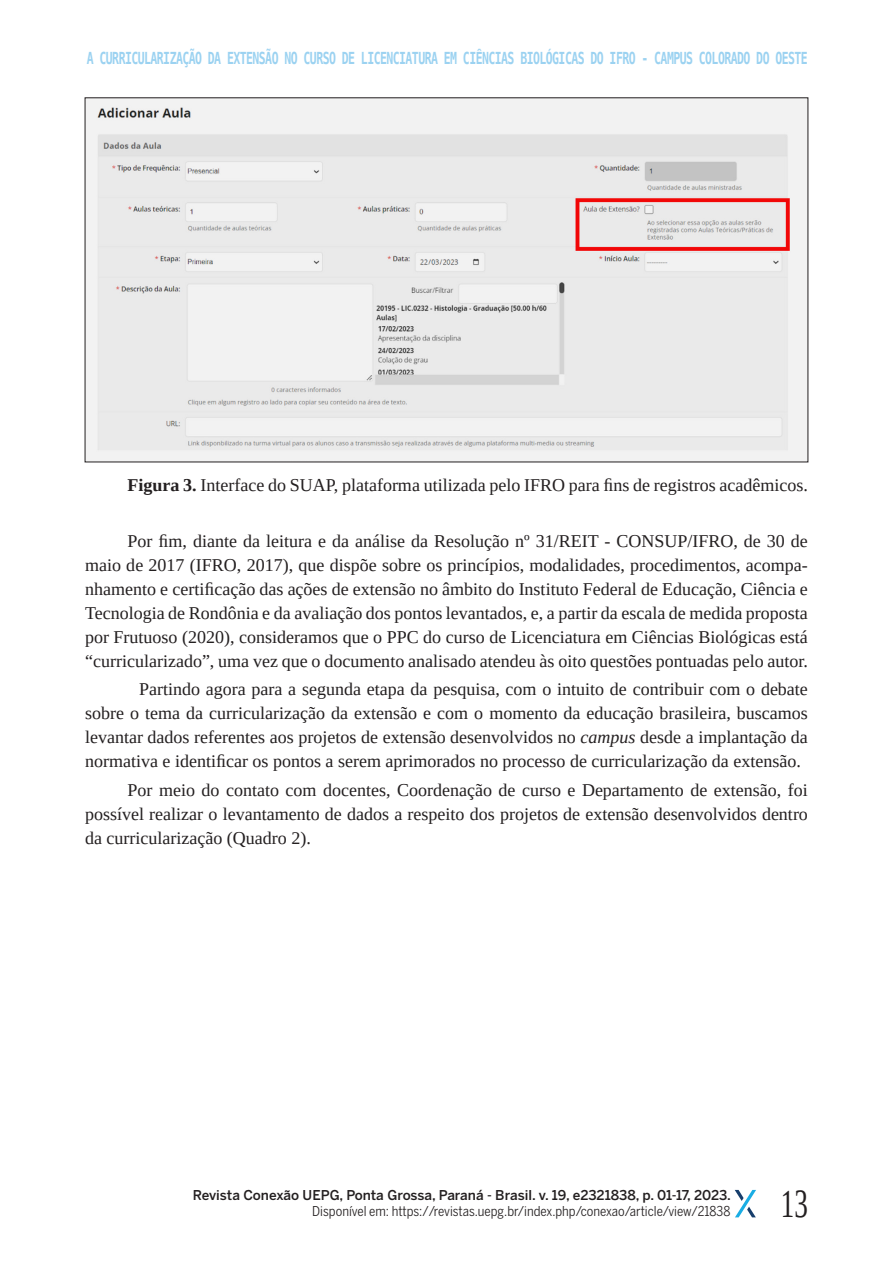
<style>
.page{position:relative;width:893px;height:1263px;background:#fff}
.page>*{position:absolute;margin:0;border:0;box-sizing:border-box;transform-origin:0 0}
.t1{font:39.9px "Liberation Serif";color:#231f20;scale:.68 1}
.TEXTO_ARTIGO{font:18px/24px "Liberation Serif";color:#231f20;text-align:justify}
.t2{font:700 16.5px "DejaVu Sans Mono";letter-spacing:-.05em;color:#9bd2f1;scale:.7 1}
.t3{font:13.5px "Benton Sans Cond";color:#231f20}
.t4{font:500 13.5px "Benton Sans";color:#231f20}
.s1{font-weight:700}
.s2{font-style:italic}
</style>
<div class="page">
<svg style="left:735px;top:1190px;width:21px;height:27px"></svg>
<img style="left:87px;top:99px;width:719px;height:361px">
<p class="t2" style="left:87px;top:46px;width:1032px">A CURRICULARIZAÇÃO DA EXTENSÃO NO CURSO DE LICENCIATURA EM CIÊNCIAS BIOLÓGICAS DO IFRO - CAMPUS COLORADO DO OESTE</p>
<p class="TEXTO_ARTIGO" style="left:128px;top:472px;width:682px"><span class="s1">Figura 3.</span> Interface do SUAP, plataforma utilizada pelo IFRO para fins de registros acadêmicos.</p>
<p class="TEXTO_ARTIGO" style="left:85px;top:529px;width:724px;text-indent:43px">Por fim, diante da leitura e da análise da Resolução nº 31/REIT - CONSUP/IFRO, de 30 de maio de 2017 (IFRO, 2017), que dispõe sobre os princípios, modalidades, procedimentos, acompa&shy;nhamento e certificação das ações de extensão no âmbito do Instituto Federal de Educação, Ciência e Tecnologia de Rondônia e da avaliação dos pontos levantados, e, a partir da escala de medida proposta por Frutuoso (2020), consideramos que o PPC do curso de Licenciatura em Ciências Biológicas está “curricularizado”, uma vez que o documento analisado atendeu às oito questões pontuadas pelo autor.</p>
<p class="TEXTO_ARTIGO" style="left:85px;top:677px;width:724px;text-indent:54px">Partindo agora para a segunda etapa da pesquisa, com o intuito de contribuir com o debate sobre o tema da curricularização da extensão e com o momento da educação brasileira, buscamos levantar dados referentes aos projetos de extensão desenvolvidos no <span class="s2">campus</span> desde a implantação da normativa e identificar os pontos a serem aprimorados no processo de curricularização da extensão.</p>
<p class="TEXTO_ARTIGO" style="left:85px;top:777px;width:724px;text-indent:43px">Por meio do contato com docentes, Coordenação de curso e Departamento de extensão, foi possível realizar o levantamento de dados a respeito dos projetos de extensão desenvolvidos dentro da curricularização (Quadro 2).</p>
<p class="t4" style="left:193px;top:1187px;width:539px">Revista Conexão UEPG, Ponta Grossa, Paraná - Brasil. v. 19, e2321838, p. 01-17, 2023.</p>
<p class="t3" style="left:312px;top:1203px;width:419px">Disponível em: https://revistas.uepg.br/index.php/conexao/article/view/21838</p>
<h1 class="t1" style="left:781px;top:1178px;width:41px">13</h1>
</div>
